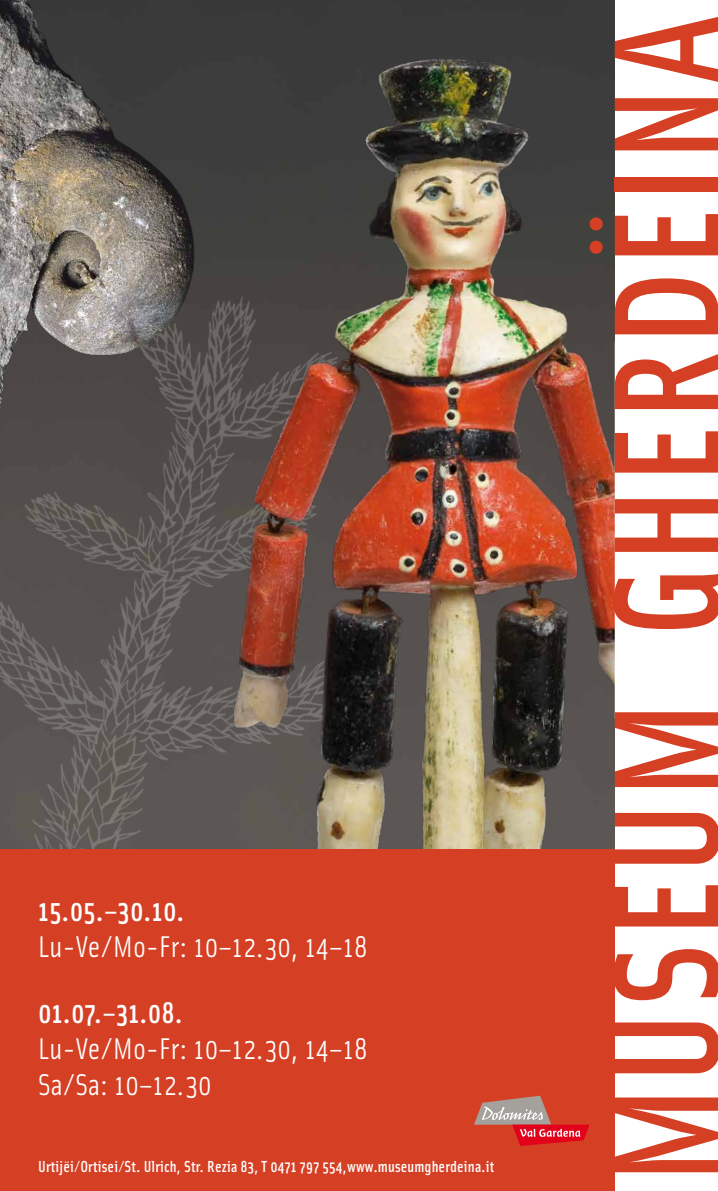
<style>
.page{position:relative;width:718px;height:1191px;background:#fff}
.page>*{position:absolute;margin:0;border:0;box-sizing:border-box;transform-origin:0 0}
.t1{font:30px/36px "Solex";letter-spacing:.01em;color:#fff}
.t2{font:500 30px "Solex";letter-spacing:.01em;color:#fff}
.t3{font:500 16px "Solex";letter-spacing:.01em;color:#fff}
</style>
<div class="page">
<img style="left:0;top:0;width:717px;height:1022px">
<svg style="left:614px;top:342px;width:103px;height:370px"></svg>
<svg style="left:614px;top:1097px;width:103px;height:75px"></svg>
<svg style="left:614px;top:1022px;width:103px;height:51px"></svg>
<svg style="left:614px;top:949px;width:103px;height:51px"></svg>
<svg style="left:614px;top:885px;width:103px;height:41px"></svg>
<svg style="left:614px;top:813px;width:103px;height:50px"></svg>
<svg style="left:614px;top:712px;width:103px;height:75px"></svg>
<svg style="left:613px;top:574px;width:104px;height:55px"></svg>
<svg style="left:614px;top:499px;width:103px;height:53px"></svg>
<svg style="left:614px;top:431px;width:103px;height:41px"></svg>
<svg style="left:614px;top:354px;width:103px;height:55px"></svg>
<svg style="left:614px;top:278px;width:103px;height:56px"></svg>
<svg style="left:614px;top:214px;width:103px;height:41px"></svg>
<div style="left:614px;top:177px;width:103px;height:14px;background:#d54025"></div>
<svg style="left:614px;top:98px;width:103px;height:52px"></svg>
<svg style="left:614px;top:17px;width:103px;height:65px"></svg>
<div style="left:0;top:849px;width:614px;height:342px;background:#d54025"></div>
<div style="left:589px;top:217px;width:13px;height:13px;background:#d54025;border-radius:50%"></div>
<div style="left:589px;top:241px;width:13px;height:13px;background:#d54025;border-radius:50%"></div>
<svg style="left:474px;top:1095px;width:115px;height:51px"></svg>
<h1 class="t2" style="left:38px;top:891px;width:148px">15.05.–30.10.</h1>
<h1 class="t1" style="left:38px;top:927px;width:331px">Lu-Ve/Mo-Fr: 10–12.30, 14–18</h1>
<h1 class="t2" style="left:38px;top:993px;width:146px">01.07.–31.08.</h1>
<h1 class="t1" style="left:38px;top:1029px;width:331px">Lu-Ve/Mo-Fr: 10–12.30, 14–18<br>Sa/Sa: 10–12.30</h1>
<p class="t3" style="left:38px;top:1155px;width:457px">Urtijëi/Ortisei/St. Ulrich, Str. Rezia 83, T 0471 797 554,www.museumgherdeina.it</p>
</div>
